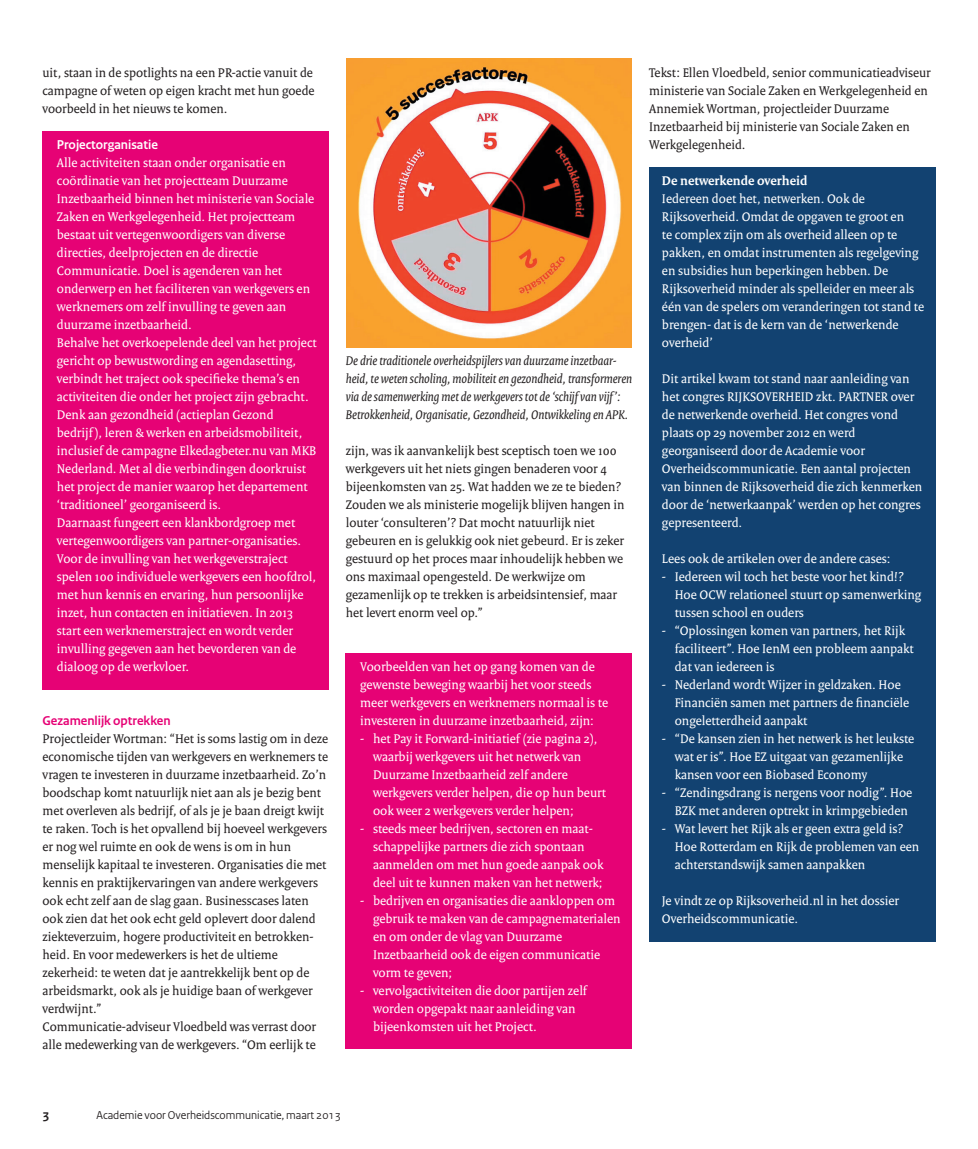
<style>
.page{position:relative;width:978px;height:1149px;background:#fff}
.page>*{position:absolute;margin:0;border:0;box-sizing:border-box;transform-origin:0 0}
.t1{font:13.5px/18px "Rijksoverheid Serif";color:#fff}
.t2{font:13.5px/18px "Rijksoverheid Serif";color:#231f20}
.t3{font:italic 13.5px/18px "Rijksoverheid Serif";color:#231f20}
.t4{font:700 13.5px "Rijksoverheid Serif";color:#fff}
.t5{font:700 13.5px "Rijksoverheid Sans";color:#e60275}
.t6{font:700 13.5px "Rijksoverheid Sans";color:#fff}
.t7{font:700 13.5px "Rijksoverheid Sans";color:#231f20}
.t8{font:12px "Rijksoverheid Sans";color:#231f20}
</style>
<div class="page">
<div style="left:43px;top:131px;width:286px;height:558px;background:#e60275"></div>
<div style="left:346px;top:653px;width:286px;height:396px;background:#e60275"></div>
<div style="left:649px;top:167px;width:286px;height:774px;background:#124271"></div>
<img style="left:346px;top:58px;width:286px;height:289px">
<p class="t2" style="left:43px;top:63px;width:274px">uit, staan in de spotlights na een PR-actie vanuit de campagne of weten op eigen kracht met hun goede voorbeeld in het nieuws te komen.</p>
<p class="t6" style="left:57px;top:137px;width:102px">Projectorganisatie</p>
<p class="t1" style="left:57px;top:153px;width:261px">Alle activiteiten staan onder organisatie en coördinatie van het projectteam Duurzame Inzetbaarheid binnen het ministerie van Sociale Zaken en Werkgelegenheid. Het projectteam bestaat uit vertegenwoordigers van diverse directies, deelprojecten en de directie Communicatie. Doel is agenderen van het onderwerp en het faciliteren van werkgevers en werknemers om zelf invulling te geven aan duurzame inzetbaarheid.<br>Behalve het overkoepelende deel van het project gericht op bewustwording en agendasetting, verbindt het traject ook specifieke thema’s en activiteiten die onder het project zijn gebracht.<br>Denk aan gezondheid (actieplan Gezond<br>bedrijf ), leren &amp; werken en arbeidsmobiliteit, inclusief de campagne Elkedagbeter.nu van MKB Nederland. Met al die verbindingen doorkruist het project de manier waarop het departement ‘traditioneel’ georganiseerd is.<br>Daarnaast fungeert een klankbordgroep met vertegenwoordigers van partner-organisaties.<br>Voor de invulling van het werkgeverstraject spelen 100 individuele werkgevers een hoofdrol, met hun kennis en ervaring, hun persoonlijke inzet, hun contacten en initiatieven. In 2013 start een werknemerstraject en wordt verder invulling gegeven aan het bevorderen van de dialoog op de werkvloer.</p>
<p class="t5" style="left:43px;top:713px;width:130px">Gezamenlijk optrekken</p>
<p class="t2" style="left:43px;top:729px;width:287px">Projectleider Wortman: “Het is soms lastig om in deze economische tijden van werkgevers en werknemers te vragen te investeren in duurzame inzetbaarheid. Zo’n boodschap komt natuurlijk niet aan als je bezig bent met overleven als bedrijf, of als je je baan dreigt kwijt te raken. Toch is het opvallend bij hoeveel werkgevers er nog wel ruimte en ook de wens is om in hun menselijk kapitaal te investeren. Organisaties die met kennis en praktijkervaringen van andere werkgevers ook echt zelf aan de slag gaan. Businesscases laten ook zien dat het ook echt geld oplevert door dalend ziekteverzuim, hogere productiviteit en betrokken&shy;heid. En voor medewerkers is het de ultieme zekerheid: te weten dat je aantrekkelijk bent op de arbeidsmarkt, ook als je huidige baan of werkgever verdwijnt.”<br>Communicatie-adviseur Vloedbeld was verrast door alle medewerking van de werkgevers. “Om eerlijk te</p>
<p class="t3" style="left:346px;top:351px;width:288px">De drie traditionele overheidspijlers van duurzame inzetbaar&shy;heid, te weten scholing, mobiliteit en gezondheid, transformeren via de samenwerking met de werkgevers tot de ‘schijf van vijf’:<br>Betrokkenheid, Organisatie, Gezondheid, Ontwikkeling en APK.</p>
<p class="t2" style="left:346px;top:441px;width:280px">zijn, was ik aanvankelijk best sceptisch toen we 100 werkgevers uit het niets gingen benaderen voor 4 bijeenkomsten van 25. Wat hadden we ze te bieden?<br>Zouden we als ministerie mogelijk blijven hangen in louter ‘consulteren’? Dat mocht natuurlijk niet gebeuren en is gelukkig ook niet gebeurd. Er is zeker gestuurd op het proces maar inhoudelijk hebben we ons maximaal opengesteld. De werkwijze om gezamenlijk op te trekken is arbeidsintensief, maar het levert enorm veel op.”</p>
<p class="t1" style="left:360px;top:657px;width:249px">Voorbeelden van het op gang komen van de gewenste beweging waarbij het voor steeds meer werkgevers en werknemers normaal is te investeren in duurzame inzetbaarheid, zijn:</p>
<p class="t1" style="left:373px;top:729px;width:234px;text-indent:-13px">- het Pay it Forward-initiatief (zie pagina 2), waarbij werkgevers uit het netwerk van Duurzame Inzetbaarheid zelf andere werkgevers verder helpen, die op hun beurt ook weer 2 werkgevers verder helpen;</p>
<p class="t1" style="left:373px;top:819px;width:232px;text-indent:-13px">- steeds meer bedrijven, sectoren en maat&shy;schappelijke partners die zich spontaan aanmelden om met hun goede aanpak ook deel uit te kunnen maken van het netwerk;</p>
<p class="t1" style="left:373px;top:891px;width:249px;text-indent:-13px">- bedrijven en organisaties die aankloppen om gebruik te maken van de campagnematerialen en om onder de vlag van Duurzame Inzetbaarheid ook de eigen communicatie vorm te geven;</p>
<p class="t1" style="left:373px;top:981px;width:215px;text-indent:-13px">- vervolgactiviteiten die door partijen zelf worden opgepakt naar aanleiding van bijeenkomsten uit het Project.</p>
<p class="t2" style="left:649px;top:63px;width:283px">Tekst: Ellen Vloedbeld, senior communicatieadviseur ministerie van Sociale Zaken en Werkgelegenheid en Annemiek Wortman, projectleider Duurzame Inzetbaarheid bij ministerie van Sociale Zaken en Werkgelegenheid.</p>
<p class="t4" style="left:662px;top:172px;width:147px">De netwerkende overheid</p>
<p class="t1" style="left:662px;top:189px;width:264px">Iedereen doet het, netwerken. Ook de Rijksoverheid. Omdat de opgaven te groot en<br>te complex zijn om als overheid alleen op te pakken, en omdat instrumenten als regelgeving en subsidies hun beperkingen hebben. De Rijksoverheid minder als spelleider en meer als één van de spelers om veranderingen tot stand te brengen- dat is de kern van de ‘netwerkende overheid’</p>
<p class="t1" style="left:662px;top:369px;width:262px">Dit artikel kwam tot stand naar aanleiding van het congres RIJKSOVERHEID zkt. PARTNER over de netwerkende overheid. Het congres vond plaats op 29 november 2012 en werd georganiseerd door de Academie voor Overheidscommunicatie. Een aantal projecten van binnen de Rijksoverheid die zich kenmerken door de ‘netwerkaanpak’ werden op het congres gepresenteerd.</p>
<p class="t1" style="left:662px;top:549px;width:230px">Lees ook de artikelen over de andere cases:</p>
<p class="t1" style="left:675px;top:567px;width:248px;text-indent:-13px">- Iedereen wil toch het beste voor het kind!?<br>Hoe OCW relationeel stuurt op samenwerking tussen school en ouders</p>
<p class="t1" style="left:675px;top:621px;width:241px;text-indent:-13px">- “Oplossingen komen van partners, het Rijk faciliteert”. Hoe IenM een probleem aanpakt dat van iedereen is</p>
<p class="t1" style="left:675px;top:675px;width:236px;text-indent:-13px">- Nederland wordt Wijzer in geldzaken. Hoe<br>Financiën samen met partners de financiële ongeletterdheid aanpakt</p>
<p class="t1" style="left:675px;top:729px;width:241px;text-indent:-13px">- “De kansen zien in het netwerk is het leukste wat er is”. Hoe EZ uitgaat van gezamenlijke kansen voor een Biobased Economy</p>
<p class="t1" style="left:675px;top:783px;width:239px;text-indent:-13px">- “Zendingsdrang is nergens voor nodig”. Hoe<br>BZK met anderen optrekt in krimpgebieden</p>
<p class="t1" style="left:675px;top:819px;width:246px;text-indent:-13px">- Wat levert het Rijk als er geen extra geld is?<br>Hoe Rotterdam en Rijk de problemen van een achterstandswijk samen aanpakken</p>
<p class="t1" style="left:662px;top:891px;width:239px">Je vindt ze op Rijksoverheid.nl in het dossier<br>Overheidscommunicatie.</p>
<p class="t7" style="left:43px;top:1106px;width:8px">3</p>
<p class="t8" style="left:97px;top:1107px;width:246px">Academie voor Overheidscommunicatie, maart 2013</p>
</div>
